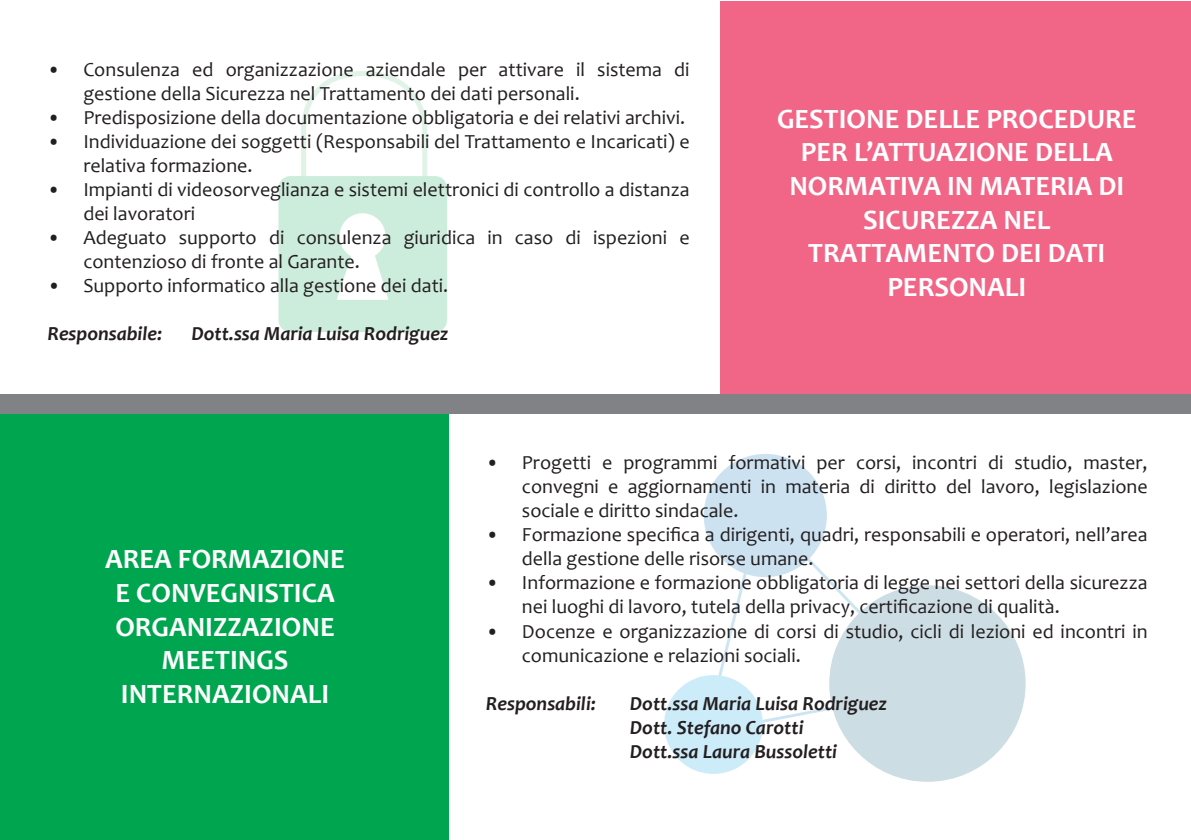
<style>
.page{position:relative;width:1191px;height:840px;background:#fff}
.page>*{position:absolute;margin:0;border:0;box-sizing:border-box;transform-origin:0 0}
.t1{font:700 28px/33.6px "Candara";color:#fff;text-align:center}
.t2{font:20px/24px "Candara";color:#231f20}
.t3{font:italic 700 20px/24px "Candara";color:#231f20}
</style>
<div class="page">
<div style="left:0;top:405px;width:448px;height:434px;background:#00a54f"></div>
<div style="left:721px;top:1px;width:470px;height:401px;background:#f16687"></div>
<svg style="left:719px;top:506px;width:141px;height:229px"></svg>
<div style="left:703px;top:453px;width:124px;height:124px;background:#cde2f1;border-radius:50%"></div>
<div style="left:829px;top:585px;width:196px;height:196px;background:#cddde4;border-radius:50%"></div>
<div style="left:664px;top:674px;width:99px;height:99px;background:#cdecf9;border-radius:50%"></div>
<div style="left:0;top:394px;width:1191px;height:20px;background:#808285"></div>
<svg style="left:301px;top:71px;width:127px;height:105px"></svg>
<div style="left:278px;top:176px;width:169px;height:156px;background:#cdeddc;border-radius:12px"></div>
<div style="left:339px;top:213px;width:46px;height:46px;background:#fff;border-radius:50%"></div>
<svg style="left:337px;top:242px;width:51px;height:58px"></svg>
<p class="t2" style="left:83px;top:57px;width:608px;text-indent:-36px">• Consulenza ed organizzazione aziendale per attivare il sistema di gestione della Sicurezza nel Trattamento dei dati personali.</p>
<p class="t2" style="left:47px;top:105px;width:639px">• Predisposizione della documentazione obbligatoria e dei relativi archivi.</p>
<p class="t2" style="left:83px;top:129px;width:608px;text-indent:-36px">• Individuazione dei soggetti (Responsabili del Trattamento e Incaricati) e relativa formazione.</p>
<p class="t2" style="left:83px;top:177px;width:608px;text-indent:-36px">• Impianti di videosorveglianza e sistemi elettronici di controllo a distanza dei lavoratori</p>
<p class="t2" style="left:83px;top:225px;width:608px;text-indent:-36px">• Adeguato supporto di consulenza giuridica in caso di ispezioni e contenzioso di fronte al Garante.</p>
<p class="t2" style="left:47px;top:273px;width:402px">• Supporto informatico alla gestione dei dati.</p>
<p class="t3" style="left:47px;top:321px;width:116px">Responsabile:</p>
<p class="t3" style="left:191px;top:321px;width:258px">Dott.ssa Maria Luisa Rodriguez</p>
<h1 class="t1" style="left:777px;top:101px;width:361px">GESTIONE DELLE PROCEDURE<br>PER L’ATTUAZIONE DELLA<br>NORMATIVA IN MATERIA DI<br>SICUREZZA NEL<br>TRATTAMENTO DEI DATI<br>PERSONALI</h1>
<h1 class="t1" style="left:105px;top:542px;width:241px">AREA FORMAZIONE<br>E CONVEGNISTICA<br>ORGANIZZAZIONE<br>MEETINGS<br>INTERNAZIONALI</h1>
<p class="t2" style="left:522px;top:450px;width:627px;text-align:justify;text-indent:-36px">• Progetti e programmi formativi per corsi, incontri di studio, master, convegni e aggiornamenti in materia di diritto del lavoro, legislazione sociale e diritto sindacale.</p>
<p class="t2" style="left:522px;top:522px;width:627px;text-indent:-36px">• Formazione specifica a dirigenti, quadri, responsabili e operatori, nell’area della gestione delle risorse umane.</p>
<p class="t2" style="left:522px;top:570px;width:627px;text-indent:-36px">• Informazione e formazione obbligatoria di legge nei settori della sicurezza nei luoghi di lavoro, tutela della privacy, certificazione di qualità.</p>
<p class="t2" style="left:522px;top:618px;width:627px;text-indent:-36px">• Docenze e organizzazione di corsi di studio, cicli di lezioni ed incontri in comunicazione e relazioni sociali.</p>
<p class="t3" style="left:486px;top:690px;width:111px">Responsabili:</p>
<p class="t3" style="left:630px;top:690px;width:258px">Dott.ssa Maria Luisa Rodriguez<br>Dott. Stefano Carotti<br>Dott.ssa Laura Bussoletti</p>
</div>
